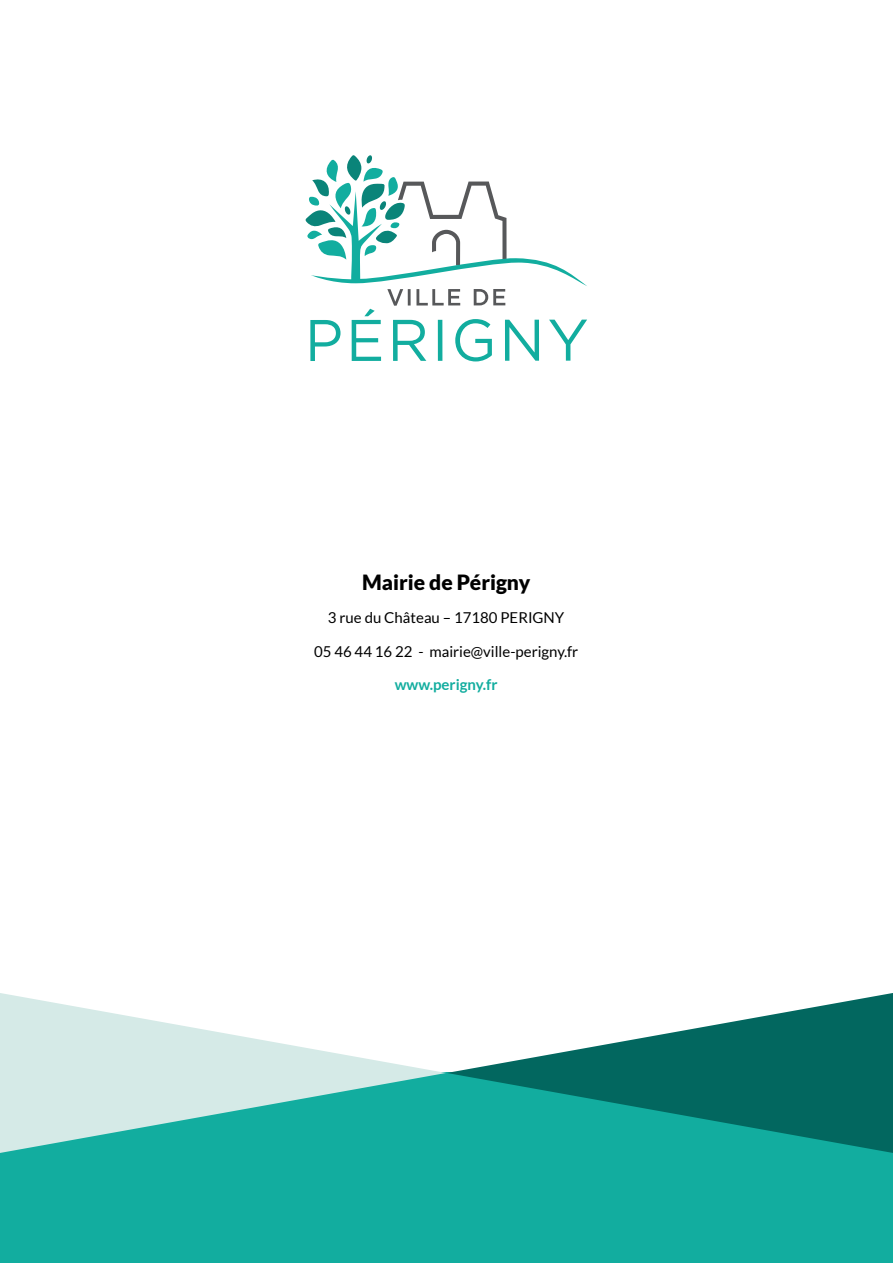
<style>
.page{position:relative;width:893px;height:1263px;background:#fff}
.page>*{position:absolute;margin:0;border:0;box-sizing:border-box;transform-origin:0 0}
.t1{font:900 21px "Lato";color:#000}
.t2{font:15px "Lato";color:#000}
.t3{font:700 15px "Lato";color:#12ad9f}
</style>
<div class="page">
<div style="left:0;top:1073px;width:893px;height:190px;background:#12ad9f"></div>
<svg style="left:0;top:993px;width:446px;height:160px;fill:#d5eae7"></svg>
<svg style="left:447px;top:993px;width:446px;height:160px"></svg>
<svg style="left:305px;top:155px;width:282px;height:206px"></svg>
<p class="t1" style="left:362px;top:569px;width:170px">Mairie de Périgny</p>
<p class="t2" style="left:328px;top:609px;width:238px">3 rue du Château – 17180 PERIGNY</p>
<p class="t2" style="left:314px;top:643px;width:266px">05 46 44 16 22 - mairie@ville-perigny.fr</p>
<p class="t3" style="left:395px;top:676px;width:104px">www.perigny.fr</p>
</div>
